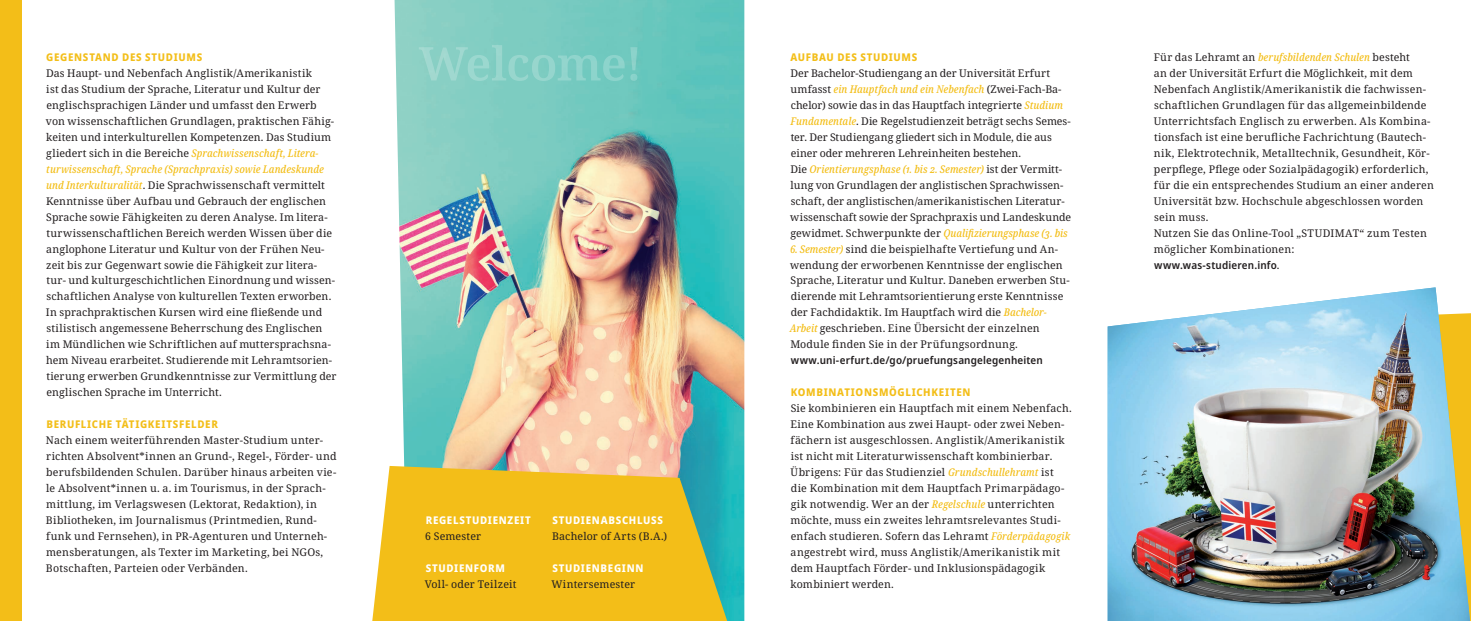
<style>
.page{position:relative;width:1471px;height:621px;background:#fff}
.page>*{position:absolute;margin:0;border:0;box-sizing:border-box;transform-origin:0 0}
.t1{font:10.62px/16px "Noto Serif";letter-spacing:.015em;color:#231f20}
.t2{font:800 semi-condensed 10.62px "Noto Sans";letter-spacing:.065em;color:#f3be18}
.t3{font:600 semi-condensed 10.62px "Noto Sans";letter-spacing:.015em;color:#231f20}
.t4{font:800 semi-condensed 10.62px "Noto Sans";letter-spacing:.065em;color:#fff}
.s1{font-weight:500;font-style:italic;font-stretch:condensed;color:#f3be18}
.s2{font-family:"Noto Serif";font-weight:400;font-stretch:normal}
</style>
<div class="page">
<img style="left:394px;top:0;width:350px;height:620px">
<div style="left:0;top:0;width:21px;height:620px;background:#f3be18"></div>
<svg style="left:372px;top:465px;width:355px;height:155px;background:#e2be2f"></svg>
<img style="left:1107px;top:287px;width:362px;height:333px">
<svg style="left:419px;top:45px;width:218px;height:36px;background:#85cfc5"></svg>
<p class="t2" style="left:46px;top:49px;width:158px">GEGENSTAND DES STUDIUMS</p>
<p class="t1" style="left:46px;top:65px;width:292px">Das Haupt- und Nebenfach Anglistik/Amerikanistik<br>ist das Studium der Sprache, Literatur und Kultur der englischsprachigen Länder und umfasst den Erwerb von wissenschaftlichen Grundlagen, praktischen Fähig&shy;keiten und interkulturellen Kompetenzen. Das Studium gliedert sich in die Bereiche <span class="s1">Sprachwissenschaft, Litera&shy;turwissenschaft, Sprache (Sprachpraxis) sowie Landeskunde und Interkulturalität</span>. Die Sprachwissenschaft vermittelt Kenntnisse über Aufbau und Gebrauch der englischen Sprache sowie Fähigkeiten zu deren Analyse. Im litera&shy;turwissenschaftlichen Bereich werden Wissen über die anglophone Literatur und Kultur von der Frühen Neu&shy;zeit bis zur Gegenwart sowie die Fähigkeit zur litera&shy;tur- und kulturgeschichtlichen Einordnung und wissen&shy;schaftlichen Analyse von kulturellen Texten erworben.<br>In sprachpraktischen Kursen wird eine fließende und stilistisch angemessene Beherrschung des Englischen im Mündlichen wie Schriftlichen auf muttersprachsna&shy;hem Niveau erarbeitet. Studierende mit Lehramtsorien&shy;tierung erwerben Grundkenntnisse zur Vermittlung der englischen Sprache im Unterricht.</p>
<p class="t2" style="left:46px;top:416px;width:173px">BERUFLICHE TÄTIGKEITSFELDER</p>
<p class="t1" style="left:46px;top:432px;width:292px">Nach einem weiterführenden Master-Studium unter&shy;richten Absolvent*innen an Grund-, Regel-, Förder- und berufsbildenden Schulen. Darüber hinaus arbeiten vie&shy;le Absolvent*innen u. a. im Tourismus, in der Sprach&shy;mittlung, im Verlagswesen (Lektorat, Redaktion), in Bibliotheken, im Journalismus (Printmedien, Rund&shy;funk und Fernsehen), in PR-Agenturen und Unterneh&shy;mensberatungen, als Texter im Marketing, bei NGOs, Botschaften, Parteien oder Verbänden.</p>
<p class="t4" style="left:426px;top:511px;width:107px">REGELSTUDIENZEIT</p>
<p class="t1" style="left:425px;top:528px;width:58px">6 Semester</p>
<p class="t4" style="left:426px;top:559px;width:81px">STUDIENFORM</p>
<p class="t1" style="left:425px;top:575px;width:93px">Voll- oder Teilzeit</p>
<p class="t4" style="left:552px;top:511px;width:112px">STUDIENABSCHLUSS</p>
<p class="t1" style="left:552px;top:528px;width:117px">Bachelor of Arts (B.A.)</p>
<p class="t4" style="left:552px;top:559px;width:92px">STUDIENBEGINN</p>
<p class="t1" style="left:551px;top:575px;width:85px">Wintersemester</p>
<p class="t2" style="left:790px;top:49px;width:128px">AUFBAU DES STUDIUMS</p>
<p class="t1" style="left:790px;top:65px;width:282px">Der Bachelor-Studiengang an der Universität Erfurt umfasst <span class="s1">ein Hauptfach und ein Nebenfach</span> (Zwei-Fach-Ba&shy;chelor) sowie das in das Hauptfach integrierte <span class="s1">Studium Fundamentale</span>. Die Regelstudienzeit beträgt sechs Semes&shy;ter. Der Studiengang gliedert sich in Module, die aus einer oder mehreren Lehreinheiten bestehen.<br>Die <span class="s1">Orientierungsphase (1. bis 2. Semester)</span> ist der Vermitt&shy;lung von Grundlagen der anglistischen Sprachwissen&shy;schaft, der anglistischen/amerikanistischen Literatur&shy;wissenschaft sowie der Sprachpraxis und Landeskunde gewidmet. Schwerpunkte der <span class="s1">Qualifizierungsphase (3. bis</span></p>
<p class="t1" style="left:789px;top:241px;width:281px"><span class="s1">6. Semester)</span> sind die beispielhafte Vertiefung und An&shy;wendung der erworbenen Kenntnisse der englischen Sprache, Literatur und Kultur. Daneben erwerben Stu&shy;dierende mit Lehramtsorientierung erste Kenntnisse der Fachdidaktik. Im Hauptfach wird die <span class="s1">Bachelor-Arbeit</span> geschrieben. Eine Übersicht der einzelnen Module finden Sie in der Prüfungsordnung.</p>
<p class="t3" style="left:791px;top:352px;width:254px">www.uni-erfurt.de/go/pruefungsangelegenheiten</p>
<p class="t2" style="left:790px;top:384px;width:181px">KOMBINATIONSMÖGLICHKEITEN</p>
<p class="t1" style="left:790px;top:400px;width:283px">Sie kombinieren ein Hauptfach mit einem Nebenfach.<br>Eine Kombination aus zwei Haupt- oder zwei Neben&shy;fächern ist ausgeschlossen. Anglistik/Amerikanistik ist nicht mit Literaturwissenschaft kombinierbar.<br>Übrigens: Für das Studienziel <span class="s1">Grundschullehramt</span> ist die Kombination mit dem Hauptfach Primarpädago&shy;gik notwendig. Wer an der <span class="s1">Regelschule</span> unterrichten möchte, muss ein zweites lehramtsrelevantes Studi&shy;enfach studieren. Sofern das Lehramt <span class="s1">Förderpädagogik </span>angestrebt wird, muss Anglistik/Amerikanistik mit dem Hauptfach Förder- und Inklusionspädagogik kombiniert werden.</p>
<p class="t1" style="left:1153px;top:49px;width:282px">Für das Lehramt an <span class="s1">berufsbildenden Schulen</span> besteht<br>an der Universität Erfurt die Möglichkeit, mit dem Nebenfach Anglistik/Amerikanistik die fachwissen&shy;schaftlichen Grundlagen für das allgemeinbildende Unterrichtsfach Englisch zu erwerben. Als Kombina&shy;tionsfach ist eine berufliche Fachrichtung (Bautech&shy;nik, Elektrotechnik, Metalltechnik, Gesundheit, Kör&shy;perpflege, Pflege oder Sozialpädagogik) erforderlich, für die ein entsprechendes Studium an einer anderen Universität bzw. Hochschule abgeschlossen worden sein muss.<br>Nutzen Sie das Online-Tool „STUDIMAT“ zum Testen möglicher Kombinationen:</p>
<p class="t3" style="left:1154px;top:257px;width:127px">www.was-studieren.info<span class="s2">.</span></p>
</div>
